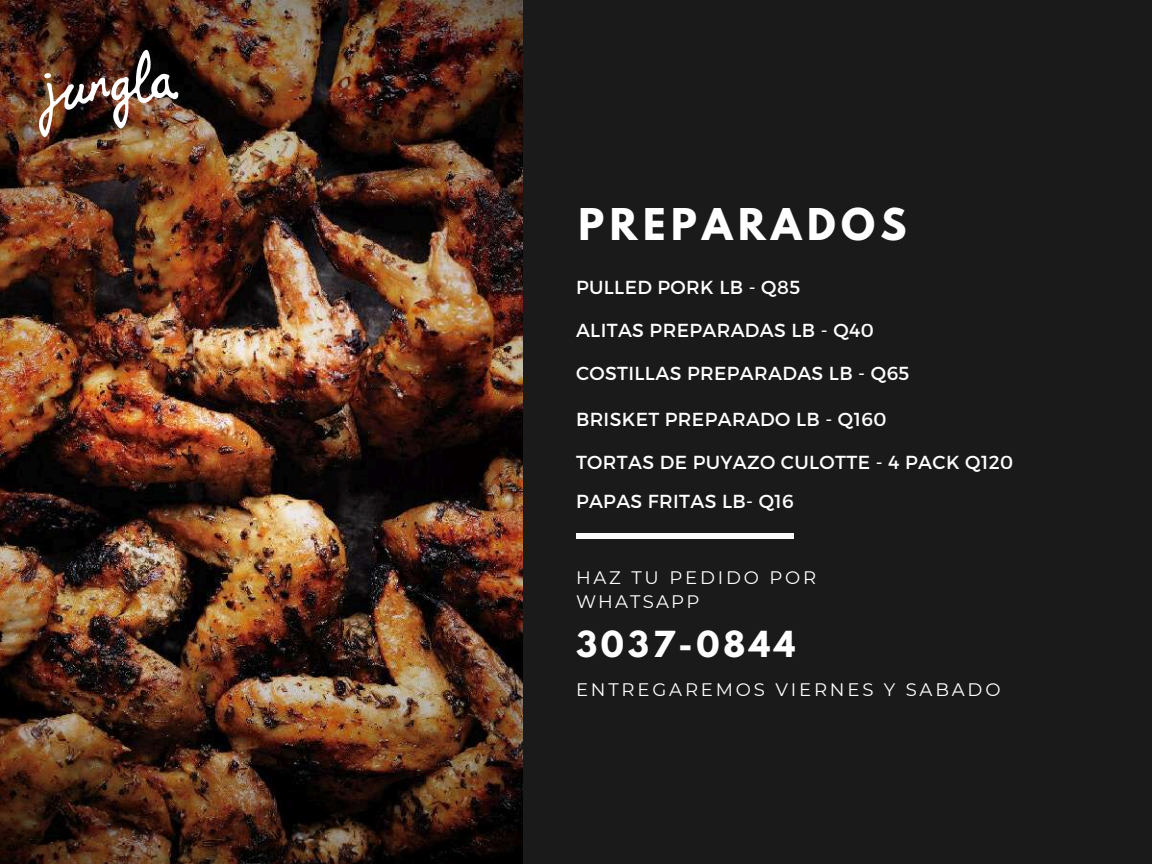
<style>
.page{position:relative;width:1152px;height:864px;background:#1a1a1a}
.page>*{position:absolute;margin:0;border:0;box-sizing:border-box;transform-origin:0 0}
.t1{font:700 38.85px "League Spartan";letter-spacing:.14em;color:#fff}
.t2{font:700 31.8px "League Spartan";letter-spacing:.12em;color:#fff}
.t3{font:18.9px/39.3px "Montserrat";letter-spacing:.02em;color:#fff}
.t4{font:18.15px/24.2px "Montserrat";letter-spacing:.155em;color:#fff}
</style>
<div class="page">
<img style="left:0;top:0;width:522px;height:864px">
<hr style="left:576px;top:534px;width:218px;height:4px;background:#fafafa">
<img style="left:39px;top:50px;width:139px;height:86px">
<h1 class="t1" style="left:579px;top:205px;width:330px">PREPARADOS</h1>
<p class="t3" style="left:576px;top:267px;width:226px">PULLED PORK LB - Q85</p>
<p class="t3" style="left:576px;top:310px;width:300px">ALITAS PREPARADAS LB - Q40</p>
<p class="t3" style="left:576px;top:353px;width:335px">COSTILLAS PREPARADAS LB - Q65</p>
<p class="t3" style="left:576px;top:399px;width:312px">BRISKET PREPARADO LB - Q160</p>
<p class="t3" style="left:576px;top:441px;width:439px">TORTAS DE PUYAZO CULOTTE - 4 PACK Q120<br>PAPAS FRITAS LB- Q16</p>
<p class="t4" style="left:576px;top:566px;width:242px">HAZ TU PEDIDO POR<br>WHATSAPP</p>
<h2 class="t2" style="left:576px;top:628px;width:221px">3037-0844</h2>
<p class="t4" style="left:576px;top:678px;width:426px">ENTREGAREMOS VIERNES Y SABADO</p>
</div>
